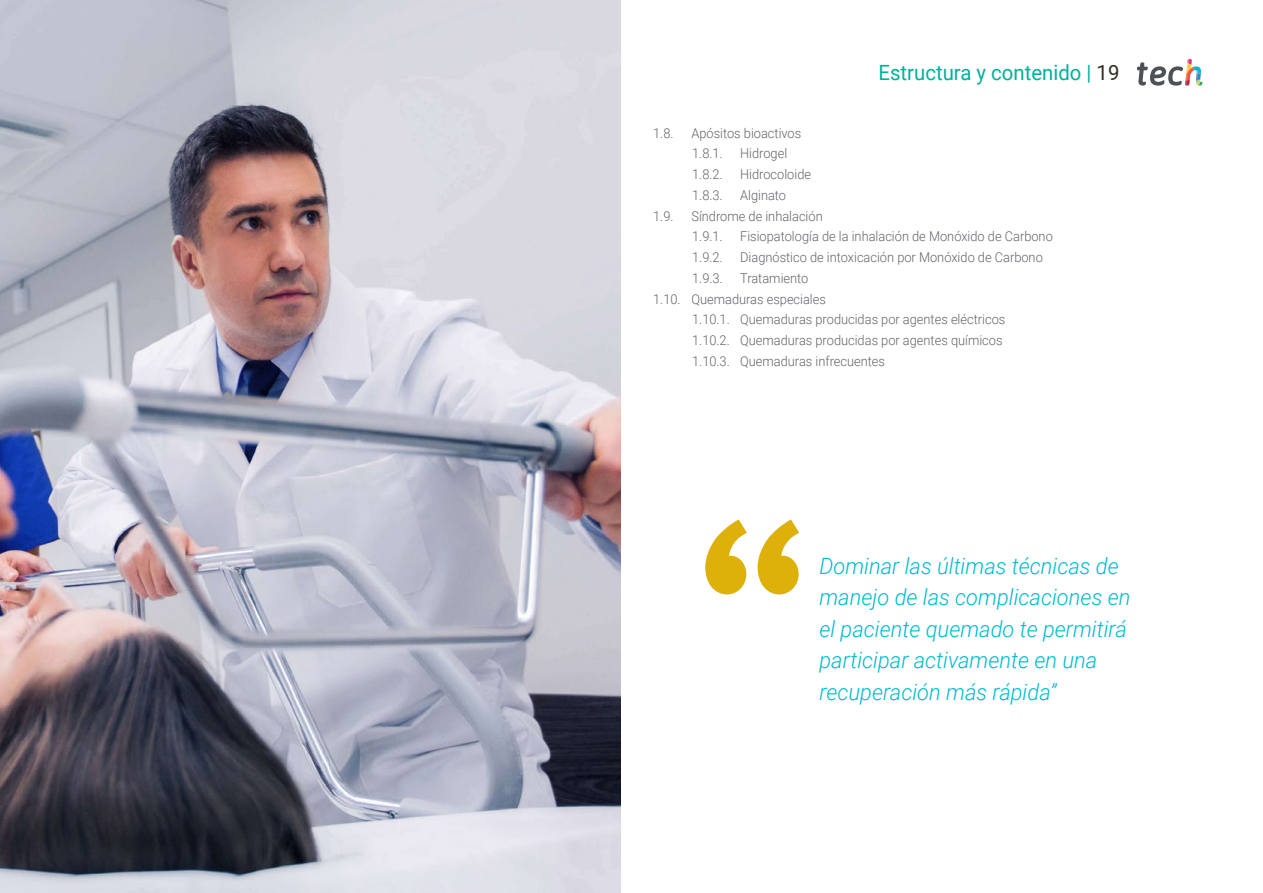
<style>
.page{position:relative;width:1263px;height:893px;background:#fff}
.page>*{position:absolute;margin:0;border:0;box-sizing:border-box;transform-origin:0 0}
.t1{font:italic 300 22.5px/31.5px "Roboto";color:#00bacf}
.t2{font:21px "Roboto";color:#00b19b}
.t3{font:300 13.5px/20.7px "Roboto";color:#61646a;scale:.95 1}
.s1{color:#312e20}
</style>
<div class="page">
<svg style="left:1137px;top:59px;width:65px;height:27px"></svg>
<img style="left:0;top:0;width:621px;height:893px">
<svg style="left:705px;top:519px;width:95px;height:76px"></svg>
<p class="t3" style="left:653px;top:122px;width:23px">1.8.</p>
<p class="t3" style="left:691px;top:122px;width:117px">Apósitos bioactivos<br>1.8.1.</p>
<p class="t3" style="left:740px;top:143px;width:51px">Hidrogel</p>
<p class="t3" style="left:692px;top:164px;width:34px">1.8.2.</p>
<p class="t3" style="left:740px;top:164px;width:76px">Hidrocoloide</p>
<p class="t3" style="left:692px;top:184px;width:34px">1.8.3.</p>
<p class="t3" style="left:740px;top:184px;width:50px">Alginato</p>
<h2 class="t2" style="left:878px;top:57px;width:242px">Estructura y contenido | <span class="s1">19</span></h2>
<p class="t3" style="left:653px;top:205px;width:23px">1.9.</p>
<p class="t3" style="left:691px;top:205px;width:140px">Síndrome de inhalación<br>1.9.1.</p>
<p class="t3" style="left:740px;top:226px;width:331px">Fisiopatología de la inhalación de Monóxido de Carbono</p>
<p class="t3" style="left:692px;top:247px;width:34px">1.9.2.</p>
<p class="t3" style="left:740px;top:247px;width:320px">Diagnóstico de intoxicación por Monóxido de Carbono</p>
<p class="t3" style="left:692px;top:267px;width:34px">1.9.3.</p>
<p class="t3" style="left:740px;top:267px;width:73px">Tratamiento</p>
<p class="t3" style="left:653px;top:288px;width:183px">1.10. Quemaduras especiales</p>
<p class="t3" style="left:692px;top:309px;width:331px">1.10.1. Quemaduras producidas por agentes eléctricos</p>
<p class="t3" style="left:692px;top:330px;width:328px">1.10.2. Quemaduras producidas por agentes químicos</p>
<p class="t3" style="left:692px;top:350px;width:205px">1.10.3. Quemaduras infrecuentes</p>
<h1 class="t1" style="left:819px;top:549px;width:313px">Dominar las últimas técnicas de manejo de las complicaciones en el paciente quemado te permitirá participar activamente en una recuperación más rápida”</h1>
</div>
